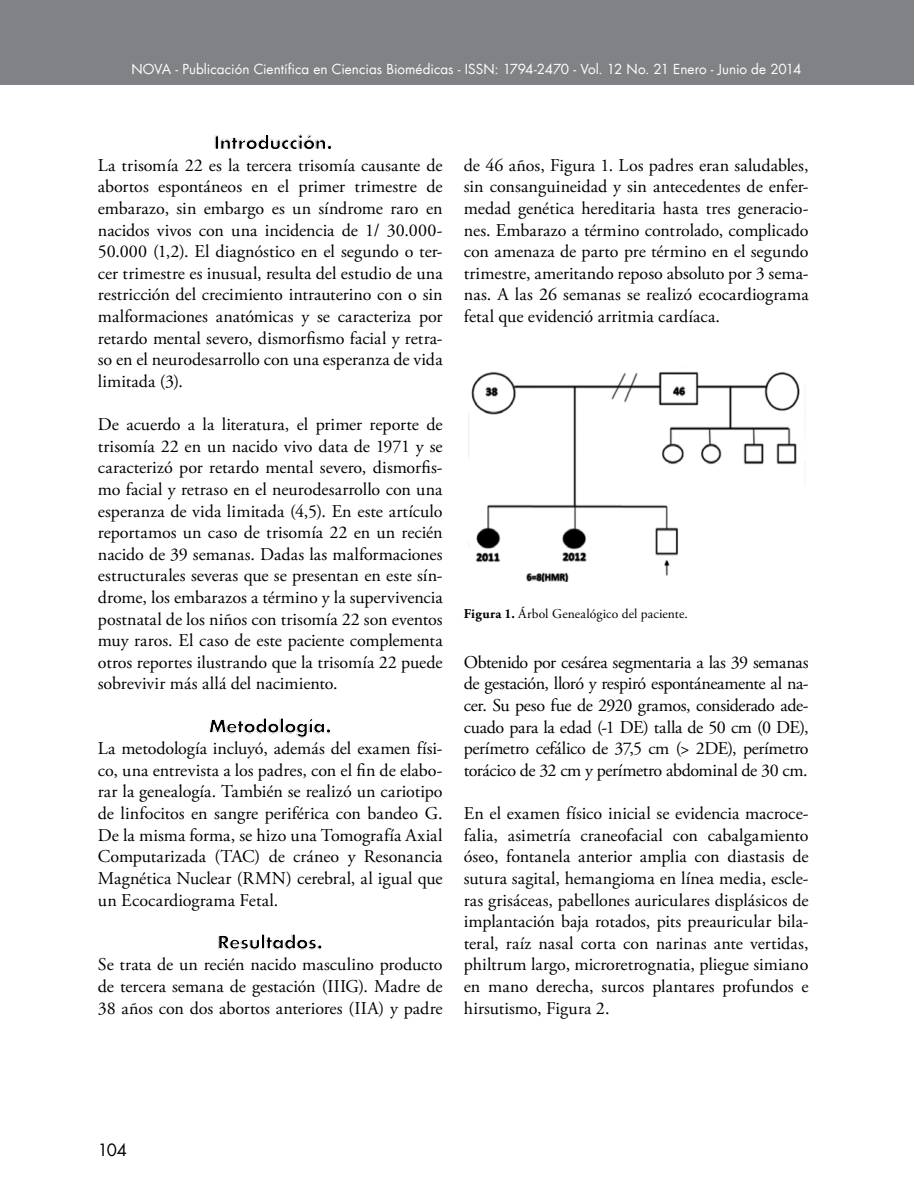
<style>
.page{position:relative;width:915px;height:1191px;background:#fff}
.page>*{position:absolute;margin:0;border:0;box-sizing:border-box;transform-origin:0 0}
.t1{font:18px/21.6px "Adobe Garamond Pro";color:#000;text-align:justify}
.t2{font:700 17.7px "Futura LT";letter-spacing:-.005em;color:#000}
.t3{font:16.5px "Futura LT";color:#000}
.t4{font:13.5px "Futura LT";color:#fff}
.t5{font:13.5px "Adobe Garamond Pro";letter-spacing:.01em;color:#000}
.s1{font-weight:700}
</style>
<div class="page">
<div style="left:0;top:0;width:914px;height:85px;background:#808285"></div>
<img style="left:468px;top:371px;width:332px;height:210px">
<p class="t4" style="left:131px;top:61px;width:671px">NOVA - Publicación Científica en Ciencias Biomédicas - Issn : 1794-2470 - Vol. 12 No. 21 Enero - Junio de 2014</p>
<p class="t2" style="left:214px;top:131px;width:120px">Introducción.</p>
<p class="t1" style="left:98px;top:155px;width:346px">La trisomía 22 es la tercera trisomía causante de abortos espontáneos en el primer trimestre de embarazo, sin embargo es un síndrome raro en nacidos vivos con una incidencia de 1/ 30.000- 50.000 (1,2). El diagnóstico en el segundo o ter&shy;cer trimestre es inusual, resulta del estudio de una restricción del crecimiento intrauterino con o sin malformaciones anatómicas y se caracteriza por retardo mental severo, dismorfismo facial y retra&shy;so en el neurodesarrollo con una esperanza de vida limitada (3).</p>
<p class="t1" style="left:98px;top:414px;width:346px">De acuerdo a la literatura, el primer reporte de trisomía 22 en un nacido vivo data de 1971 y se caracterizó por retardo mental severo, dismorfis&shy;mo facial y retraso en el neurodesarrollo con una esperanza de vida limitada (4,5). En este artículo reportamos un caso de trisomía 22 en un recién nacido de 39 semanas. Dadas las malformaciones estructurales severas que se presentan en este sín&shy;drome, los embarazos a término y la supervivencia postnatal de los niños con trisomía 22 son eventos muy raros. El caso de este paciente complementa otros reportes ilustrando que la trisomía 22 puede sobrevivir más allá del nacimiento.</p>
<p class="t2" style="left:209px;top:714px;width:124px">Metodología.</p>
<p class="t1" style="left:98px;top:738px;width:346px">La metodología incluyó, además del examen físi&shy;co, una entrevista a los padres, con el fin de elabo&shy;rar la genealogía. También se realizó un cariotipo de linfocitos en sangre periférica con bandeo G.<br>De la misma forma, se hizo una Tomografía Axial Computarizada (TAC) de cráneo y Resonancia Magnética Nuclear (RMN) cerebral, al igual que un Ecocardiograma Fetal.</p>
<p class="t2" style="left:217px;top:930px;width:107px">Resultados.</p>
<p class="t1" style="left:98px;top:954px;width:346px">Se trata de un recién nacido masculino producto de tercera semana de gestación (IIIG). Madre de 38 años con dos abortos anteriores (IIA) y padre</p>
<p class="t1" style="left:463px;top:155px;width:346px">de 46 años, Figura 1. Los padres eran saludables, sin consanguineidad y sin antecedentes de enfer&shy;medad genética hereditaria hasta tres generacio&shy;nes. Embarazo a término controlado, complicado con amenaza de parto pre término en el segundo trimestre, ameritando reposo absoluto por 3 sema&shy;nas. A las 26 semanas se realizó ecocardiograma fetal que evidenció arritmia cardíaca.</p>
<p class="t5" style="left:463px;top:606px;width:225px"><span class="s1">Figura 1.</span> Árbol Genealógico del paciente.</p>
<p class="t1" style="left:463px;top:652px;width:346px">Obtenido por cesárea segmentaria a las 39 semanas de gestación, lloró y respiró espontáneamente al na&shy;cer. Su peso fue de 2920 gramos, considerado ade&shy;cuado para la edad (-1 DE) talla de 50 cm (0 DE), perímetro cefálico de 37,5 cm (&gt; 2DE), perímetro torácico de 32 cm y perímetro abdominal de 30 cm.</p>
<p class="t1" style="left:463px;top:803px;width:346px">En el examen físico inicial se evidencia macroce&shy;falia, asimetría craneofacial con cabalgamiento óseo, fontanela anterior amplia con diastasis de sutura sagital, hemangioma en línea media, escle&shy;ras grisáceas, pabellones auriculares displásicos de implantación baja rotados, pits preauricular bila&shy;teral, raíz nasal corta con narinas ante vertidas, philtrum largo, microretrognatia, pliegue simiano en mano derecha, surcos plantares profundos e hirsutismo, Figura 2.</p>
<p class="t3" style="left:98px;top:1139px;width:31px">104</p>
</div>
